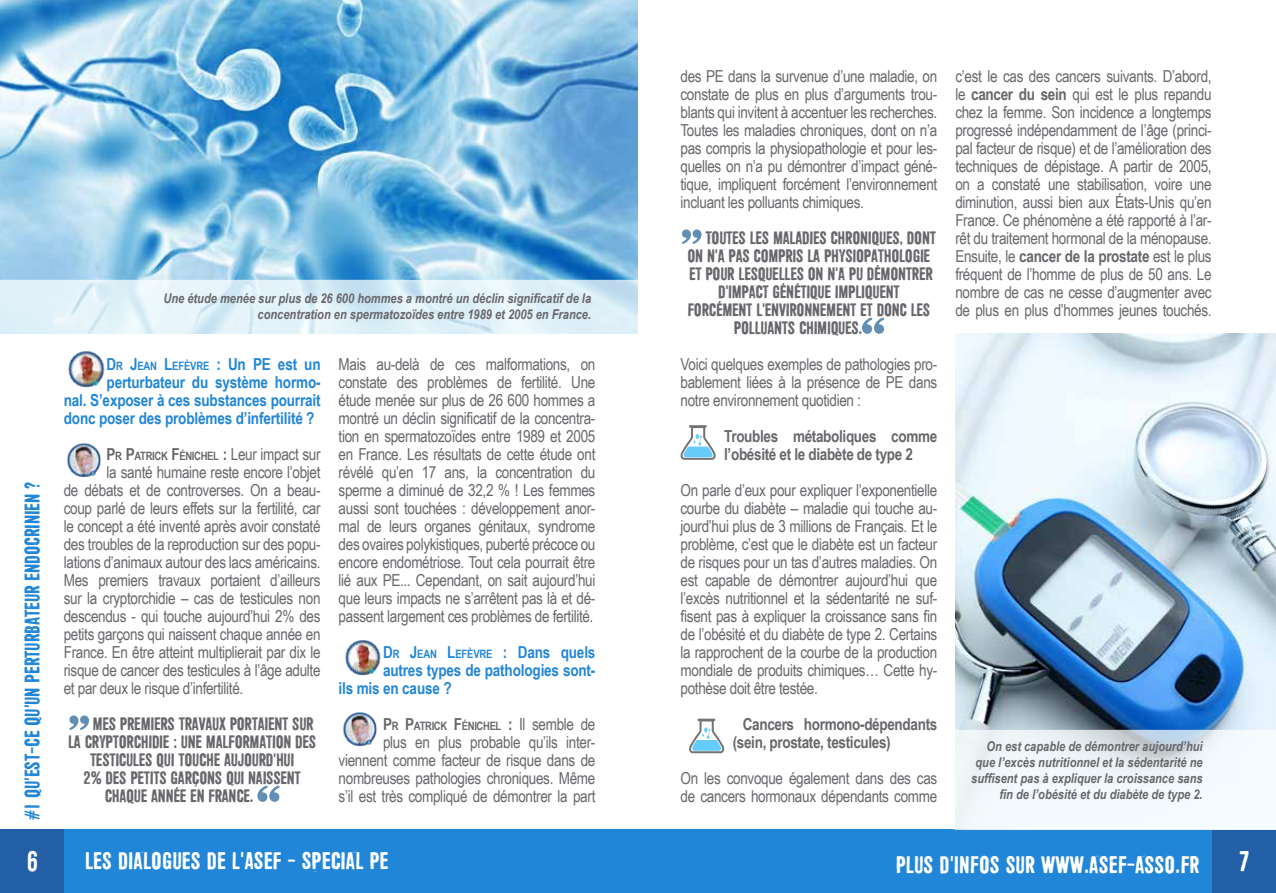
<style>
.page{position:relative;width:1276px;height:893px;background:#fff}
.page>*{position:absolute;margin:0;border:0;box-sizing:border-box;transform-origin:0 0}
.t1{font:28.5px "Shoemaker";color:#fff}
.t2{font:24px "Shoemaker";color:#fff}
.t3{font:21px "Shoemaker";letter-spacing:-.01em;color:#2286d8}
.t4{font:18px "Shoemaker";letter-spacing:-.02em;color:#68676c}
.t5{font:16.5px/18px "Arial Narrow";letter-spacing:-.02em;color:#68676c;text-align:justify}
.t6{font:700 16.5px/18px "Arial Narrow";letter-spacing:-.01em;color:#2286d8;text-align:justify}
.t7{font:700 16.5px/18px "Arial Narrow";letter-spacing:-.02em;color:#68676c}
.t8{font:italic 700 13.5px/16.2px "Arial Narrow";color:#68676c;text-align:right}
.t9{font:700 11.55px "Arial Narrow";letter-spacing:-.03em;color:#68676c}
.t10{font:700 11.55px "Arial Narrow";letter-spacing:-.015em;color:#2286d8}
.s1{font-size:16.5px}
.s2{font-weight:400;font-size:16.5px}
.s3{font-weight:700}
</style>
<div class="page">
<div style="left:64px;top:829px;width:574px;height:64px;background:#2286d8"></div>
<div style="left:638px;top:829px;width:574px;height:64px;background:#2286d8"></div>
<div style="left:0;top:829px;width:64px;height:64px;background:#225fa7"></div>
<div style="left:1212px;top:829px;width:64px;height:64px;background:#225fa7"></div>
<svg style="left:682px;top:229px;width:19px;height:15px"></svg>
<svg style="left:862px;top:318px;width:22px;height:16px"></svg>
<img style="left:955px;top:334px;width:321px;height:396px">
<svg style="left:69px;top:715px;width:20px;height:15px"></svg>
<svg style="left:257px;top:786px;width:22px;height:16px"></svg>
<img style="left:68px;top:352px;width:37px;height:35px">
<img style="left:67px;top:443px;width:34px;height:35px">
<img style="left:345px;top:640px;width:36px;height:35px">
<img style="left:343px;top:712px;width:34px;height:34px">
<img style="left:0;top:0;width:638px;height:280px">
<svg style="left:0;top:280px;width:638px;height:54px;background:#deeff8"></svg>
<svg style="left:680px;top:425px;width:36px;height:35px"></svg>
<svg style="left:955px;top:730px;width:302px;height:99px"></svg>
<svg style="left:689px;top:719px;width:35px;height:34px"></svg>
<p class="t3" style="left:20px;top:820px;width:340px;rotate:-90deg">#1 QU'EST-CE QU'UN PERTURBATEUR ENDOCRINIEN ?</p>
<p class="t8" style="left:163px;top:290px;width:429px">Une étude menée sur plus de 26 600 hommes a montré un déclin significatif de la concentration en spermatozoïdes entre 1989 et 2005 en France.</p>
<p class="t10" style="left:107px;top:357px;width:215px"><span class="s1">D</span>R <span class="s1">J</span>EAN <span class="s1">L</span>EFÈVRE <span class="s1">:</span> <span class="s1">Un PE est un</span></p>
<p class="t6" style="left:64px;top:372px;width:258px;text-indent:43px">perturbateur du système hormo&shy;nal. S’exposer à ces substances pourrait donc poser des problèmes d’infertilité ?</p>
<p class="t9" style="left:107px;top:447px;width:215px"><span class="s1">P</span>R <span class="s1">P</span>ATRICK <span class="s1">F</span>ÉNICHEL <span class="s1">:</span> <span class="s2">Leur impact sur</span></p>
<p class="t5" style="left:64px;top:462px;width:258px;text-indent:43px">la santé humaine reste encore l’objet de débats et de controverses. On a beau&shy;coup parlé de leurs effets sur la fertilité, car le concept a été inventé après avoir constaté des troubles de la reproduction sur des popu&shy;lations d’animaux autour des lacs américains.<br>Mes premiers travaux portaient d’ailleurs sur la cryptorchidie – cas de testicules non descendus - qui touche aujourd’hui 2% des petits garçons qui naissent chaque année en France. En être atteint multiplierait par dix le risque de cancer des testicules à l’âge adulte et par deux le risque d’infertilité.</p>
<p class="t4" style="left:71px;top:713px;width:245px">« MES PREMIERS TRAVAUX PORTAIENT SUR</p>
<p class="t4" style="left:68px;top:731px;width:250px">LA CRYPTORCHIDIE : UNE MALFORMATION DES</p>
<p class="t4" style="left:90px;top:749px;width:206px">TESTICULES QUI TOUCHE AUJOURD'HUI</p>
<p class="t4" style="left:83px;top:767px;width:219px">2% DES PETITS GARÇONS QUI NAISSENT</p>
<p class="t4" style="left:105px;top:785px;width:150px">CHAQUE ANNÉE EN FRANCE.</p>
<p class="t5" style="left:339px;top:354px;width:258px">Mais au-delà de ces malformations, on constate des problèmes de fertilité. Une étude menée sur plus de 26 600 hommes a montré un déclin significatif de la concentra&shy;tion en spermatozoïdes entre 1989 et 2005 en France. Les résultats de cette étude ont révélé qu’en 17 ans, la concentration du sperme a diminué de 32,2 % ! Les femmes aussi sont touchées : développement anor&shy;mal de leurs organes génitaux, syndrome des ovaires polykistiques, puberté précoce ou encore endométriose. Tout cela pourrait être lié aux PE... Cependant, on sait aujourd’hui que leurs impacts ne s’arrêtent pas là et dé&shy;passent largement ces problèmes de fertilité.</p>
<p class="t10" style="left:383px;top:645px;width:214px"><span class="s1">D</span>R <span class="s1">J</span>EAN <span class="s1">L</span>EFÈVRE <span class="s1">:</span> <span class="s1">Dans quels</span></p>
<p class="t6" style="left:339px;top:660px;width:258px;text-indent:44px">autres types de pathologies sont&shy;ils mis en cause ?</p>
<p class="t9" style="left:383px;top:717px;width:214px"><span class="s1">P</span>R <span class="s1">P</span>ATRICK <span class="s1">F</span>ÉNICHEL <span class="s1">:</span> <span class="s2">Il semble de</span></p>
<p class="t5" style="left:339px;top:732px;width:258px;text-indent:44px">plus en plus probable qu’ils inter&shy;viennent comme facteur de risque dans de nombreuses pathologies chroniques. Même s’il est très compliqué de démontrer la part</p>
<p class="t5" style="left:680px;top:66px;width:258px">des PE dans la survenue d’une maladie, on constate de plus en plus d’arguments trou&shy;blants qui invitent à accentuer les recherches.<br>Toutes les maladies chroniques, dont on n’a pas compris la physiopathologie et pour les&shy;quelles on n’a pu démontrer d’impact géné&shy;tique, impliquent forcément l’environnement incluant les polluants chimiques.</p>
<p class="t4" style="left:705px;top:227px;width:232px">TOUTES LES MALADIES CHRONIQUES, DONT</p>
<p class="t4" style="left:687px;top:245px;width:244px">ON N'A PAS COMPRIS LA PHYSIOPATHOLOGIE</p>
<p class="t4" style="left:689px;top:263px;width:245px">ET POUR LESQUELLES ON N'A PU DÉMONTRER</p>
<p class="t4" style="left:718px;top:281px;width:183px">D'IMPACT GÉNÉTIQUE IMPLIQUENT</p>
<p class="t4" style="left:687px;top:299px;width:244px">FORCÉMENT L'ENVIRONNEMENT ET DONC LES</p>
<p class="t4" style="left:734px;top:317px;width:130px">POLLUANTS CHIMIQUES.</p>
<p class="t5" style="left:680px;top:354px;width:258px">Voici quelques exemples de pathologies pro&shy;bablement liées à la présence de PE dans notre environnement quotidien :</p>
<p class="t7" style="left:724px;top:426px;width:215px">Troubles métaboliques comme l’obésité et le diabète de type 2</p>
<p class="t5" style="left:680px;top:480px;width:258px">On parle d’eux pour expliquer l’exponentielle courbe du diabète – maladie qui touche au&shy;jourd’hui plus de 3 millions de Français. Et le problème, c’est que le diabète est un facteur de risques pour un tas d’autres maladies. On est capable de démontrer aujourd’hui que l’excès nutritionnel et la sédentarité ne suf&shy;fisent pas à expliquer la croissance sans fin de l’obésité et du diabète de type 2. Certains la rapprochent de la courbe de la production mondiale de produits chimiques… Cette hy&shy;pothèse doit être testée.</p>
<p class="t7" style="left:733px;top:714px;width:206px;text-indent:10px">Cancers hormono-dépendants (sein, prostate, testicules)</p>
<p class="t5" style="left:680px;top:768px;width:258px">On les convoque également dans des cas de cancers hormonaux dépendants comme</p>
<p class="t5" style="left:955px;top:66px;width:258px">c’est le cas des cancers suivants. D’abord, le <span class="s3">cancer du sein</span> qui est le plus repandu chez la femme. Son incidence a longtemps progressé indépendamment de l’âge (princi&shy;pal facteur de risque) et de l’amélioration des techniques de dépistage. A partir de 2005, on a constaté une stabilisation, voire une diminution, aussi bien aux États-Unis qu’en France. Ce phénomène a été rapporté à l’ar&shy;rêt du traitement hormonal de la ménopause.<br>Ensuite, le <span class="s3">cancer de la prostate</span> est le plus fréquent de l’homme de plus de 50 ans. Le nombre de cas ne cesse d’augmenter avec de plus en plus d’hommes jeunes touchés.</p>
<p class="t8" style="left:971px;top:737px;width:233px">On est capable de démontrer aujourd’hui que l’excès nutritionnel et la sédentarité ne suffisent pas à expliquer la croissance sans fin de l’obésité et du diabète de type 2.</p>
<h1 class="t1" style="left:26px;top:845px;width:13px">6</h1>
<h2 class="t2" style="left:85px;top:847px;width:305px">LES DIALOGUES DE L'ASEF - SPECIAL PE</h2>
<h2 class="t2" style="left:896px;top:851px;width:305px">PLUS D'INFOS SUR WWW.ASEF-ASSO.FR</h2>
<h1 class="t1" style="left:1239px;top:845px;width:13px">7</h1>
</div>
